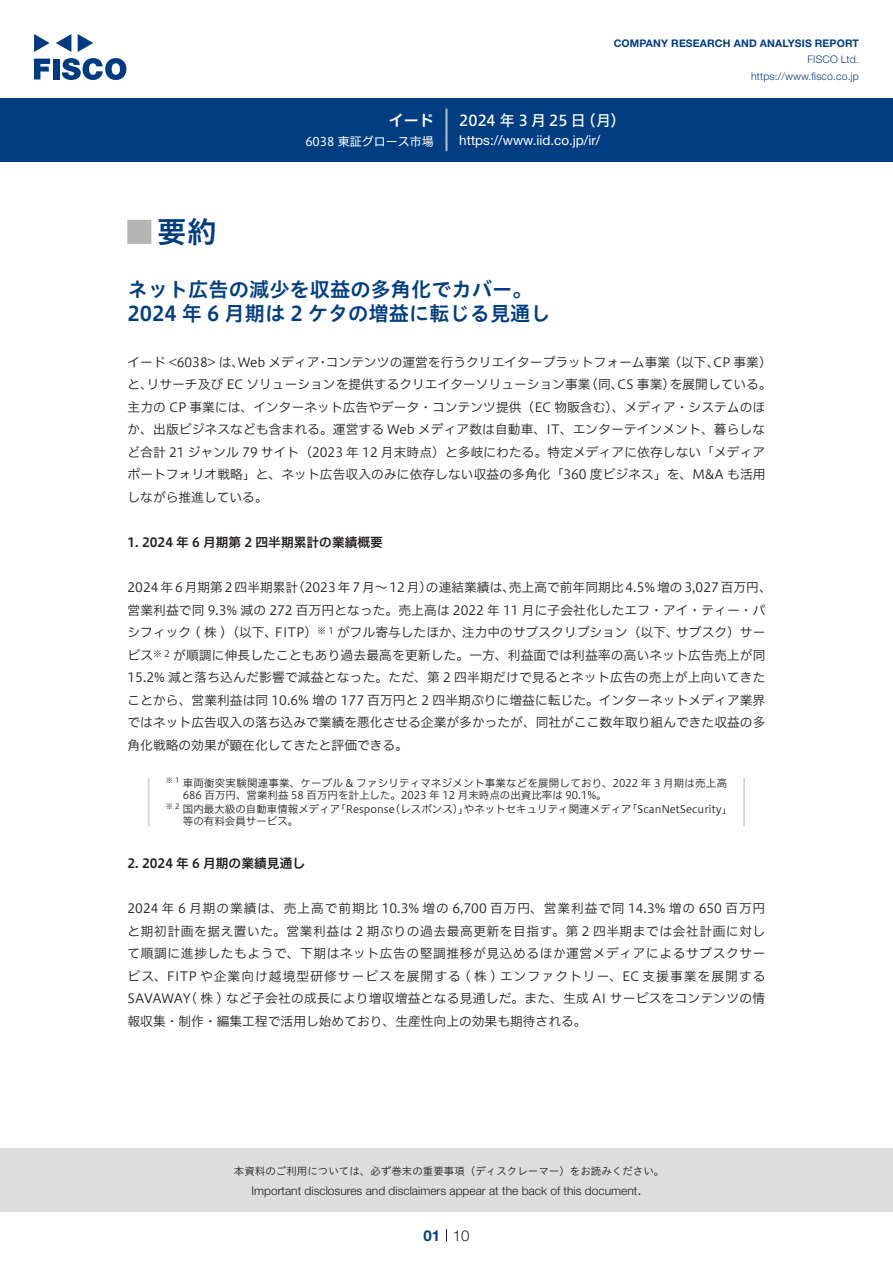
<style>
.page{position:relative;width:893px;height:1263px;background:#fff}
.page>*{position:absolute;margin:0;border:0;box-sizing:border-box;transform-origin:0 0}
.t1{font:30px "Hiragino UD Sans Std N W6";color:#003d81}
.t2{font:24px "Hiragino UD Sans Std N W6";color:#b5b5b6}
.中タイトル{font:20.25px/24px "Hiragino UD Sans Std W6";color:#003d81}
.t3{font:15px "Hiragino UD Sans F Std N W5";letter-spacing:.21em;color:#fff}
.t4{font:300 15px "Helvetica Neue LT Std";color:#231f20}
.t5{font:15px "Hiragino UD Sans F Std N W6";color:#fff}
.t6{font:700 15px "Helvetica Neue LT Std";color:#003d81}
.t7{font:13.5px "Helvetica Neue LT Std";color:#fff}
.本文{font:12.75px/22.5px "Hiragino UD Sans F Std N W3";color:#231f20}
.小タイトル{font:12.75px "Hiragino UD Sans F Std N W6";color:#231f20}
.t8{font:300 12px "Helvetica Neue LT Std";color:#231f20}
.t9{font:12px "Hiragino UD Sans F Std N W4";color:#fff}
.t10{font:10.5px "Hiragino UD Sans F Std N W3";color:#231f20}
.t11{font:10.5px "Hiragino UD Sans F Std N W3";letter-spacing:.02em;color:#231f20}
.t12{font:10.5px "Hiragino UD Sans Std W3";color:#231f20}
.t13{font:700 10.5px "Helvetica Neue LT Std";letter-spacing:.015em;color:#003d81}
.t14{font:300 10.5px/16.5px "Helvetica Neue LT Std";letter-spacing:.015em;color:#003d81;text-align:right}
.本文-2{font:8.85px "Hiragino UD Sans F Std N W3";color:#231f20}
.t15{font:7.35px "Hiragino UD Sans F Std N W3";color:#231f20}
</style>
<div class="page">
<div style="left:0;top:1148px;width:893px;height:64px;background:#ddd"></div>
<svg style="left:34px;top:59px;width:16px;height:20px"></svg>
<div style="left:53px;top:59px;width:6px;height:20px;background:#003a83"></div>
<svg style="left:62px;top:58px;width:64px;height:22px"></svg>
<svg style="left:34px;top:34px;width:16px;height:18px"></svg>
<svg style="left:78px;top:34px;width:15px;height:18px"></svg>
<svg style="left:56px;top:34px;width:15px;height:18px"></svg>
<div style="left:0;top:98px;width:893px;height:64px;background:#003d81"></div>
<hr style="left:445px;top:109px;width:3px;height:42px;background:#b5b5b6">
<svg style="left:446px;top:1229px;width:1px;height:13px"></svg>
<hr style="left:148px;top:778px;width:2px;height:48px;background:#d3d3d3">
<hr style="left:743px;top:778px;width:2px;height:48px;background:#d3d3d3">
<p class="t5" style="left:389px;top:109px;width:46px">イード</p>
<p class="t9" style="left:305px;top:132px;width:130px">6038 東証グロース市場</p>
<p class="t13" style="left:614px;top:37px;width:247px">COMPANY RESEARCH AND ANALYSIS REPORT</p>
<p class="t14" style="left:751px;top:51px;width:109px">FISCO Ltd. https://www.fisco.co j p.</p>
<p class="t3" style="left:581px;top:109px;width:46px">（月(</p>
<p class="t3" style="left:459px;top:109px;width:128px">2024年3月25日</p>
<p class="t7" style="left:459px;top:132px;width:143px">https: / / w w w . i i d . c o j p. /i r/</p>
<p class="t1" style="left:157px;top:209px;width:61px">要約</p>
<p class="t2" style="left:128px;top:213px;width:25px">█</p>
<p class="中タイトル" style="left:128px;top:276px;width:425px">ネット広告の減少を収益の多角化でカバー。<br>2024 年 6 月期は 2 ケタの増益に転じる見通し</p>
<p class="本文" style="left:326px;top:350px;width:395px">コンテンツの運営を行うクリエイタープラットフォーム事業（以下、</p>
<p class="本文" style="left:238px;top:350px;width:83px">Web メディア</p>
<p class="本文" style="left:713px;top:350px;width:60px">CP 事業(</p>
<p class="本文" style="left:128px;top:350px;width:118px">イード &lt;6038&gt; は、</p>
<p class="本文" style="left:316px;top:350px;width:14px">・</p>
<p class="本文" style="left:147px;top:373px;width:445px">リサーチ及び EC ソリューションを提供するクリエイターソリューション事業</p>
<p class="本文" style="left:617px;top:373px;width:60px">CS 事業）</p>
<p class="本文" style="left:585px;top:373px;width:40px">（同、</p>
<p class="本文" style="left:670px;top:373px;width:103px">を展開している。</p>
<p class="本文" style="left:128px;top:373px;width:639px">と、<br>主力の CP 事業には、インターネット広告やデータ・コンテンツ提供（EC 物販含む）、メディア・システムのほか、出版ビジネスなども含まれる。運営する Web メディア数は自動車、IT、エンターテインメント、暮らしなど合計 21 ジャンル 79 サイト（2023 年 12 月末時点）と多岐にわたる。特定メディアに依存しない「メディアポートフォリオ戦略」と、ネット広告収入のみに依存しない収益の多角化「360 度ビジネス」を、M&amp;A も活用しながら推進している。</p>
<p class="小タイトル" style="left:128px;top:532px;width:257px">1. 2024 年 6 月期第 2 四半期累計の業績概要</p>
<p class="本文" style="left:509px;top:575px;width:264px">売上高で前年同期比4.5% 増の 3,027 百万円、</p>
<p class="本文" style="left:128px;top:575px;width:172px">2024年 6 月期第 2 四半期累計</p>
<p class="本文" style="left:128px;top:598px;width:639px">営業利益で同 9.3% 減の 272 百万円となった。売上高は 2022 年 11 月に子会社化したエフ・アイ・ティー・パ</p>
<p class="本文" style="left:676px;top:620px;width:91px">サブスク）サー</p>
<p class="本文" style="left:292px;top:575px;width:142px">（2023年 7 月～ 12月）</p>
<p class="本文" style="left:426px;top:575px;width:91px">の連結業績は、</p>
<p class="本文" style="left:462px;top:620px;width:218px">注力中のサブスクリプション（以下、</p>
<p class="本文" style="left:337px;top:620px;width:129px">がフル寄与したほか、</p>
<p class="本文" style="left:173px;top:620px;width:594px;text-indent:-46px">シフィック ( 株 )（以下、<br>が順調に伸長したこともあり過去最高を更新した。一方、利益面では利益率の高いネット広告売上が同</p>
<p class="本文" style="left:275px;top:620px;width:53px">FITP）<sup>※</sup></p>
<p class="本文-2" style="left:328px;top:624px;width:7px">1</p>
<p class="本文" style="left:128px;top:643px;width:639px">ビス<br>15.2% 減と落ち込んだ影響で減益となった。ただ、第 2 四半期だけで見るとネット広告の売上が上向いてきたことから、営業利益は同 10.6% 増の 177 百万円と 2 四半期ぶりに増益に転じた。インターネットメディア業界ではネット広告収入の落ち込みで業績を悪化させる企業が多かったが、同社がここ数年取り組んできた収益の多角化戦略の効果が顕在化してきたと評価できる。</p>
<p class="t11" style="left:183px;top:775px;width:546px">車両衝突実験関連事業、ケーブル &amp; ファシリティマネジメント事業などを展開しており、2022 年 3 月期は売上高</p>
<p class="本文-2" style="left:153px;top:646px;width:18px">※ 2</p>
<p class="t15" style="left:166px;top:774px;width:15px">※1</p>
<p class="t10" style="left:183px;top:787px;width:425px">686 百万円、営業利益 58 百万円を計上した。2023 年 12 月末時点の出資比率は 90.1%。</p>
<p class="t10" style="left:183px;top:813px;width:117px">等の有料会員サービス。</p>
<p class="小タイトル" style="left:128px;top:854px;width:179px">2. 2024 年 6 月期の業績見通し</p>
<p class="本文" style="left:128px;top:897px;width:639px;text-align:justify">2024 年 6 月期の業績は、売上高で前期比 10.3% 増の 6,700 百万円、営業利益で同 14.3% 増の 650 百万円と期初計画を据え置いた。営業利益は 2 期ぶりの過去最高更新を目指す。第 2 四半期までは会社計画に対して順調に進捗したもようで、下期はネット広告の堅調推移が見込めるほか運営メディアによるサブスクサービス、FITP や企業向け越境型研修サービスを展開する ( 株 ) エンファクトリー、EC 支援事業を展開するSAVAWAY( 株 ) など子会社の成長により増収増益となる見通しだ。また、生成 AI サービスをコンテンツの情報収集・制作・編集工程で活用し始めており、生産性向上の効果も期待される。</p>
<p class="t15" style="left:166px;top:801px;width:15px">※2</p>
<p class="t10" style="left:390px;top:801px;width:80px">（レスポンス）」</p>
<p class="t10" style="left:183px;top:801px;width:159px">国内最大級の自動車情報メディア</p>
<p class="t10" style="left:464px;top:801px;width:169px">やネットセキュリティ関連メディア</p>
<p class="t10" style="left:335px;top:801px;width:61px">「Response</p>
<p class="t10" style="left:627px;top:801px;width:107px">「ScanNetSecurity「</p>
<p class="t12" style="left:234px;top:1163px;width:432px">本資料のご利用については、必ず巻末の重要事項（ディスクレーマー）をお読みください。</p>
<p class="t4" style="left:637px;top:1180px;width:6px">.</p>
<p class="t8" style="left:251px;top:1183px;width:387px">Important disclosures and disclaimers appear at the back of this document</p>
<p class="t6" style="left:423px;top:1226px;width:18px">01</p>
<p class="t4" style="left:453px;top:1226px;width:18px">10</p>
</div>
